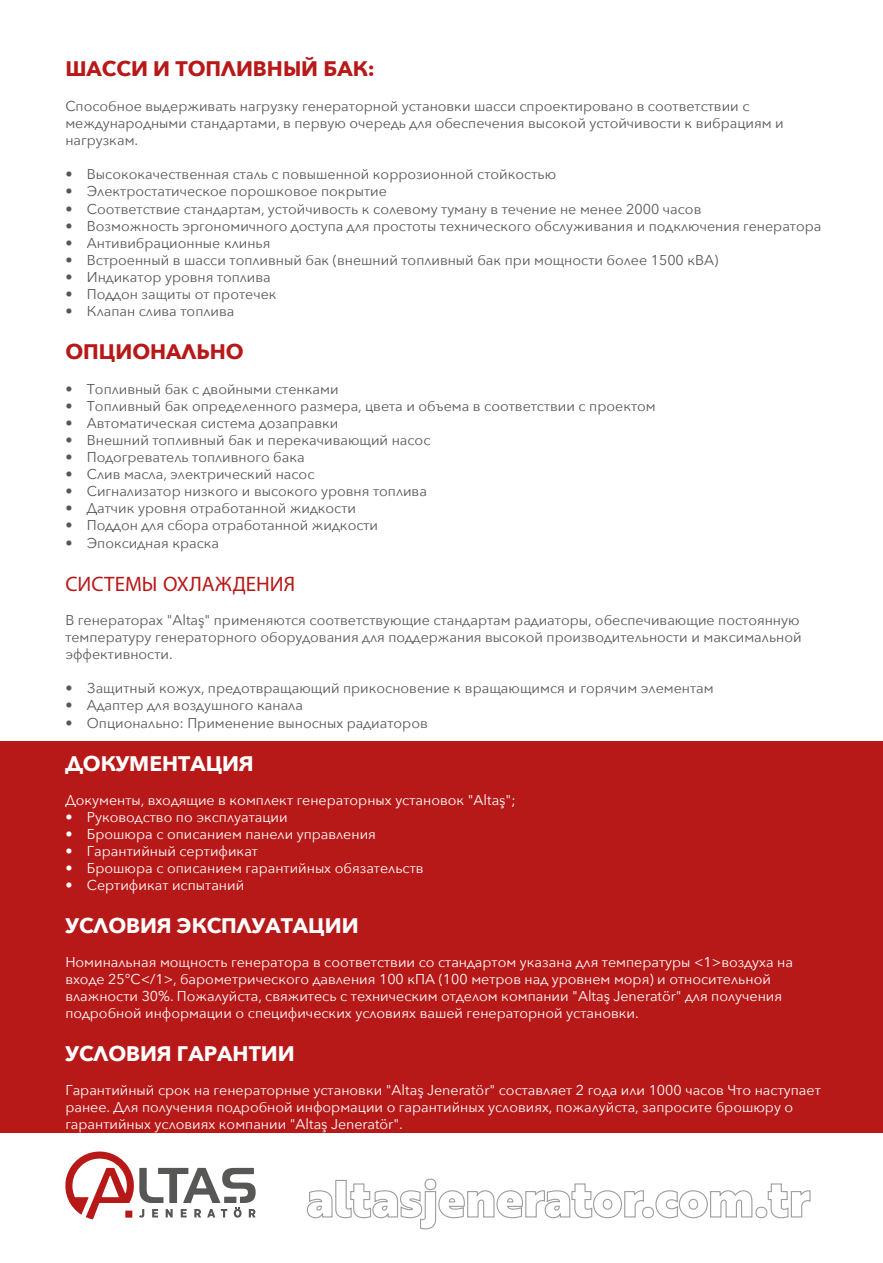
<style>
.page{position:relative;width:883px;height:1263px;background:#fff}
.page>*{position:absolute;margin:0;border:0;box-sizing:border-box;transform-origin:0 0}
.t1{font:700 21px "Avenir Next";color:#fff}
.t2{font:700 21px "Avenir Next";color:#b71918}
.t3{font:21px "Myriad Pro";color:#b71918}
.t4{font:14.25px/17.1px "Avenir Next";color:#575756}
.t5{font:14.25px/17.1px "Avenir Next";color:#fff}
</style>
<div class="page">
<div style="left:0;top:741px;width:882px;height:392px;background:#b71918"></div>
<img style="left:882px;top:741px;width:1px;height:392px">
<svg style="left:65px;top:1151px;width:190px;height:68px"></svg>
<svg style="left:306px;top:1178px;width:338px;height:52px"></svg>
<div style="left:642px;top:1207px;width:12px;height:11px;border:1px solid #9d9d9c;border-radius:50%"></div>
<svg style="left:655px;top:1190px;width:97px;height:29px"></svg>
<div style="left:755px;top:1207px;width:12px;height:11px;border:1px solid #9d9d9c;border-radius:50%"></div>
<svg style="left:767px;top:1183px;width:43px;height:36px"></svg>
<h1 class="t2" style="left:65px;top:50px;width:311px">ШАССИ И ТОПЛИВНЫЙ БАК:</h1>
<p class="t4" style="left:65px;top:97px;width:719px">Способное выдерживать нагрузку генераторной установки шасси спроектировано в соответствии с международными стандартами, в первую очередь для обеспечения высокой устойчивости к вибрациям и нагрузкам.</p>
<p class="t4" style="left:65px;top:165px;width:492px">• Высококачественная сталь с повышенной коррозионной стойкостью</p>
<p class="t4" style="left:65px;top:182px;width:323px">• Электростатическое порошковое покрытие</p>
<p class="t4" style="left:65px;top:199px;width:637px">• Соответствие стандартам, устойчивость к солевому туману в течение не менее 2000 часов</p>
<p class="t4" style="left:65px;top:217px;width:757px">• Возможность эргономичного доступа для простоты технического обслуживания и подключения генератора</p>
<p class="t4" style="left:65px;top:234px;width:207px">• Антивибрационные клинья</p>
<p class="t4" style="left:65px;top:251px;width:654px">• Встроенный в шасси топливный бак (внешний топливный бак при мощности более 1500 кВА)</p>
<p class="t4" style="left:65px;top:268px;width:207px">• Индикатор уровня топлива</p>
<p class="t4" style="left:65px;top:285px;width:213px">• Поддон защиты от протечек</p>
<p class="t4" style="left:65px;top:302px;width:170px">• Клапан слива топлива</p>
<h1 class="t2" style="left:65px;top:334px;width:180px">ОПЦИОНАЛЬНО</h1>
<p class="t4" style="left:65px;top:379px;width:275px">• Топливный бак с двойными стенками</p>
<p class="t4" style="left:65px;top:397px;width:592px">• Топливный бак определенного размера, цвета и объема в соответствии с проектом</p>
<p class="t4" style="left:65px;top:414px;width:274px">• Автоматическая система дозаправки</p>
<p class="t4" style="left:65px;top:431px;width:366px">• Внешний топливный бак и перекачивающий насос</p>
<p class="t4" style="left:65px;top:448px;width:241px">• Подогреватель топливного бака</p>
<p class="t4" style="left:65px;top:465px;width:250px">• Слив масла, электрический насос</p>
<p class="t4" style="left:65px;top:482px;width:363px">• Сигнализатор низкого и высокого уровня топлива</p>
<p class="t4" style="left:65px;top:499px;width:292px">• Датчик уровня отработанной жидкости</p>
<p class="t4" style="left:65px;top:516px;width:314px">• Поддон для сбора отработанной жидкости</p>
<p class="t4" style="left:65px;top:533px;width:155px">• Эпоксидная краска</p>
<h1 class="t3" style="left:65px;top:571px;width:231px">СИСТЕМЫ ОХЛАЖДЕНИЯ</h1>
<p class="t4" style="left:65px;top:611px;width:737px">В генераторах "Altaş" применяются соответствующие стандартам радиаторы, обеспечивающие постоянную температуру генераторного оборудования для поддержания высокой производительности и максимальной эффективности.</p>
<p class="t4" style="left:65px;top:679px;width:649px">• Защитный кожух, предотвращающий прикосновение к вращающимся и горячим элементам</p>
<p class="t4" style="left:65px;top:696px;width:239px">• Адаптер для воздушного канала</p>
<p class="t4" style="left:65px;top:713px;width:364px">• Опционально: Применение выносных радиаторов</p>
<h1 class="t1" style="left:65px;top:745px;width:190px">ДОКУМЕНТАЦИЯ</h1>
<p class="t5" style="left:65px;top:791px;width:452px">Документы, входящие в комплект генераторных установок "Altaş";</p>
<p class="t5" style="left:65px;top:808px;width:224px">• Руководство по эксплуатации</p>
<p class="t5" style="left:65px;top:825px;width:312px">• Брошюра с описанием панели управления</p>
<p class="t5" style="left:65px;top:842px;width:194px">• Гарантийный сертификат</p>
<p class="t5" style="left:65px;top:859px;width:359px">• Брошюра с описанием гарантийных обязательств</p>
<p class="t5" style="left:65px;top:876px;width:180px">• Сертификат испытаний</p>
<h1 class="t1" style="left:65px;top:907px;width:295px">УСЛОВИЯ ЭКСПЛУАТАЦИИ</h1>
<p class="t5" style="left:65px;top:953px;width:729px">Номинальная мощность генератора в соответствии со стандартом указана для температуры &lt;1&gt;воздуха на входе 25°C&lt;/1&gt;, барометрического давления 100 кПА (100 метров над уровнем моря) и относительной влажности 30%. Пожалуйста, свяжитесь с техническим отделом компании "Altaş Jeneratör" для получения подробной информации о специфических условиях вашей генераторной установки.</p>
<h1 class="t1" style="left:65px;top:1035px;width:231px">УСЛОВИЯ ГАРАНТИИ</h1>
<p class="t5" style="left:65px;top:1081px;width:756px">Гарантийный срок на генераторные установки "Altaş Jeneratör" составляет 2 года или 1000 часов Что наступает ранее. Для получения подробной информации о гарантийных условиях, пожалуйста, запросите брошюру о гарантийных условиях компании "Altaş Jeneratör".</p>
</div>
